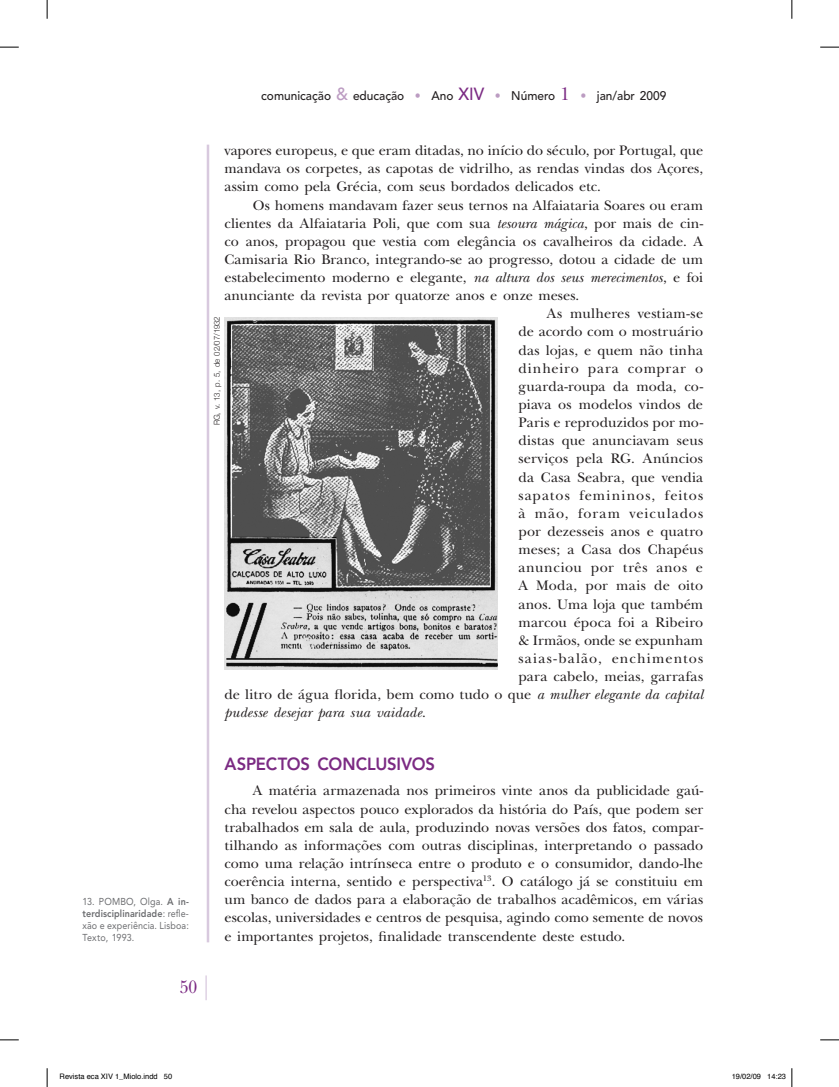
<style>
.page{position:relative;width:839px;height:1087px;background:#fff}
.page>*{position:absolute;margin:0;border:0;box-sizing:border-box;transform-origin:0 0}
.t1{font:18.75px "New Baskerville";color:#7b2a83;scale:.9 1}
.t2{font:800 17.5px "Avenir";color:#7b2a83;scale:.95 1}
.t3{font:14.38px/18.1px "New Baskerville";letter-spacing:.01em;color:#231f20;text-align:justify}
.t4{font:14.38px "New Baskerville";letter-spacing:-.01em;color:#231f20}
.t5{font:14.38px "New Baskerville";letter-spacing:.07em;color:#231f20}
.t6{font:italic 14.38px "New Baskerville";letter-spacing:.01em;color:#231f20}
.t7{font:14.38px "New Baskerville";letter-spacing:.08em;color:#231f20}
.t8{font:14.38px "New Baskerville";letter-spacing:.06em;color:#231f20}
.t9{font:14.38px "New Baskerville";letter-spacing:.05em;color:#231f20}
.t10{font:500 12.5px "Avenir";color:#231f20;scale:.95 1}
.t11{font:10px/12px "Avenir";letter-spacing:.01em;color:#6c6d70;text-align:justify;scale:.9 1}
.t12{font:300 8.12px "Helvetica Neue";color:#231f20;scale:.95 1}
.t13{font:7.5px "Helvetica";color:#000}
.s1{font-weight:800}
.s2{font-size:17.5px;color:#bc9cc2}
.s3{color:#bc9cc2}
.s4{font-size:17.5px;color:#7b2a83}
.s5{font-family:"New Baskerville";font-weight:400;font-size:18.75px;color:#7b2a83}
.s6{font-style:italic}
.s7{font-style:normal}
</style>
<div class="page">
<hr style="left:207px;top:145px;width:2px;height:797px;background:#d8c9de">
<hr style="left:205px;top:975px;width:2px;height:25px;background:#d8c9de">
<img style="left:224px;top:317px;width:273px;height:352px">
<svg style="left:0;top:46px;width:19px;height:2px"></svg>
<svg style="left:820px;top:46px;width:18px;height:2px"></svg>
<svg style="left:0;top:1039px;width:19px;height:1px"></svg>
<svg style="left:820px;top:1039px;width:18px;height:1px"></svg>
<svg style="left:46px;top:0;width:2px;height:19px"></svg>
<svg style="left:46px;top:1068px;width:2px;height:18px"></svg>
<svg style="left:791px;top:0;width:1px;height:19px"></svg>
<svg style="left:791px;top:1068px;width:1px;height:18px"></svg>
<p class="t11" style="left:83px;top:895px;width:120px">13. POMBO, Olga. <span class="s1">A IN-TERDISCIPLINARIDADE</span>: refle&shy;xão e experiência. Lisboa:<br>Texto, 1993.</p>
<h1 class="t1" style="left:180px;top:975px;width:21px">50</h1>
<p class="t10" style="left:261px;top:89px;width:428px">comunicação <span class="s2">&amp;</span> educação <span class="s3">•</span> Ano <span class="s4">XIV</span> <span class="s3">•</span> Número <span class="s5">1</span> <span class="s3">•</span> jan/abr 2009</p>
<p class="t3" style="left:224px;top:141px;width:480px">vapores europeus, e que eram ditadas, no início do século, por Portugal, que mandava os corpetes, as capotas de vidrilho, as rendas vindas dos Açores, assim como pela Grécia, com seus bordados delicados etc.</p>
<p class="t3" style="left:253px;top:196px;width:451px">Os homens mandavam fazer seus ternos na Alfaiataria Soares ou eram</p>
<p class="t3" style="left:224px;top:214px;width:480px">clientes da Alfaiataria Poli, que com sua <span class="s6">tesoura mágica</span>, por mais de cin-</p>
<p class="t3" style="left:224px;top:232px;width:480px">co anos, propagou que vestia com elegância os cavalheiros da cidade. A</p>
<p class="t3" style="left:224px;top:250px;width:480px">Camisaria Rio Branco, integrando-se ao progresso, dotou a cidade de um</p>
<p class="t4" style="left:224px;top:269px;width:480px">estabelecimento moderno e elegante, <span class="s6">na altura dos seus merecimentos</span>, e foi</p>
<p class="t3" style="left:224px;top:286px;width:356px">anunciante da revista por quatorze anos e onze meses.</p>
<p class="t3" style="left:546px;top:305px;width:158px">As mulheres vestiam-se</p>
<p class="t3" style="left:518px;top:323px;width:186px">de acordo com o mostruário</p>
<p class="t3" style="left:518px;top:341px;width:186px">das lojas, e quem não tinha</p>
<p class="t8" style="left:518px;top:359px;width:186px">dinheiro para comprar o</p>
<p class="t3" style="left:518px;top:377px;width:186px">guarda-roupa da moda, co-</p>
<p class="t3" style="left:518px;top:395px;width:186px">piava os modelos vindos de</p>
<p class="t3" style="left:518px;top:413px;width:186px">Paris e reproduzidos por mo-</p>
<p class="t3" style="left:518px;top:431px;width:186px">distas que anunciavam seus</p>
<p class="t3" style="left:518px;top:450px;width:186px">serviços pela RG. Anúncios</p>
<p class="t3" style="left:518px;top:468px;width:186px">da Casa Seabra, que vendia</p>
<p class="t5" style="left:518px;top:486px;width:186px">sapatos femininos, feitos</p>
<p class="t5" style="left:518px;top:505px;width:186px">à mão, foram veiculados</p>
<p class="t3" style="left:518px;top:522px;width:186px">por dezesseis anos e quatro</p>
<p class="t3" style="left:518px;top:540px;width:186px">meses; a Casa dos Chapéus</p>
<p class="t9" style="left:518px;top:559px;width:186px">anunciou por três anos e</p>
<p class="t3" style="left:518px;top:576px;width:186px">A Moda, por mais de oito</p>
<p class="t3" style="left:518px;top:595px;width:186px">anos. Uma loja que também</p>
<p class="t3" style="left:518px;top:613px;width:186px">marcou época foi a Ribeiro</p>
<p class="t3" style="left:518px;top:631px;width:186px">&amp; Irmãos, onde se expunham</p>
<p class="t7" style="left:518px;top:650px;width:186px">saias-balão, enchimentos</p>
<p class="t3" style="left:518px;top:667px;width:186px">para cabelo, meias, garrafas</p>
<p class="t3" style="left:224px;top:685px;width:480px">de litro de água florida, bem como tudo o que <span class="s6">a mulher elegante da capital</span></p>
<p class="t6" style="left:224px;top:704px;width:203px">pudesse desejar para sua vaidade<span class="s7">.</span></p>
<p class="t2" style="left:224px;top:753px;width:25px">ASPECTOS</p>
<p class="t2" style="left:317px;top:753px;width:13px">CONCLUSIVOS</p>
<p class="t3" style="left:224px;top:781px;width:480px;text-indent:28px">A matéria armazenada nos primeiros vinte anos da publicidade gaú&shy;cha revelou aspectos pouco explorados da história do País, que podem ser trabalhados em sala de aula, produzindo novas versões dos fatos, compar&shy;tilhando as informações com outras disciplinas, interpretando o passado como uma relação intrínseca entre o produto e o consumidor, dando-lhe coerência interna, sentido e perspectiva<sup>13</sup>. O catálogo já se constituiu em um banco de dados para a elaboração de trabalhos acadêmicos, em várias escolas, universidades e centros de pesquisa, agindo como semente de novos e importantes projetos, finalidade transcendente deste estudo.</p>
<p class="t12" style="left:212px;top:425px;width:116px;rotate:-90deg">RG, v. 13, p. 5, de 02/07/1932</p>
<p class="t13" style="left:60px;top:1070px;width:114px">Revista eca XIV 1_Miolo.indd 50</p>
<p class="t13" style="left:731px;top:1070px;width:56px">19/02/09 14:23</p>
</div>
